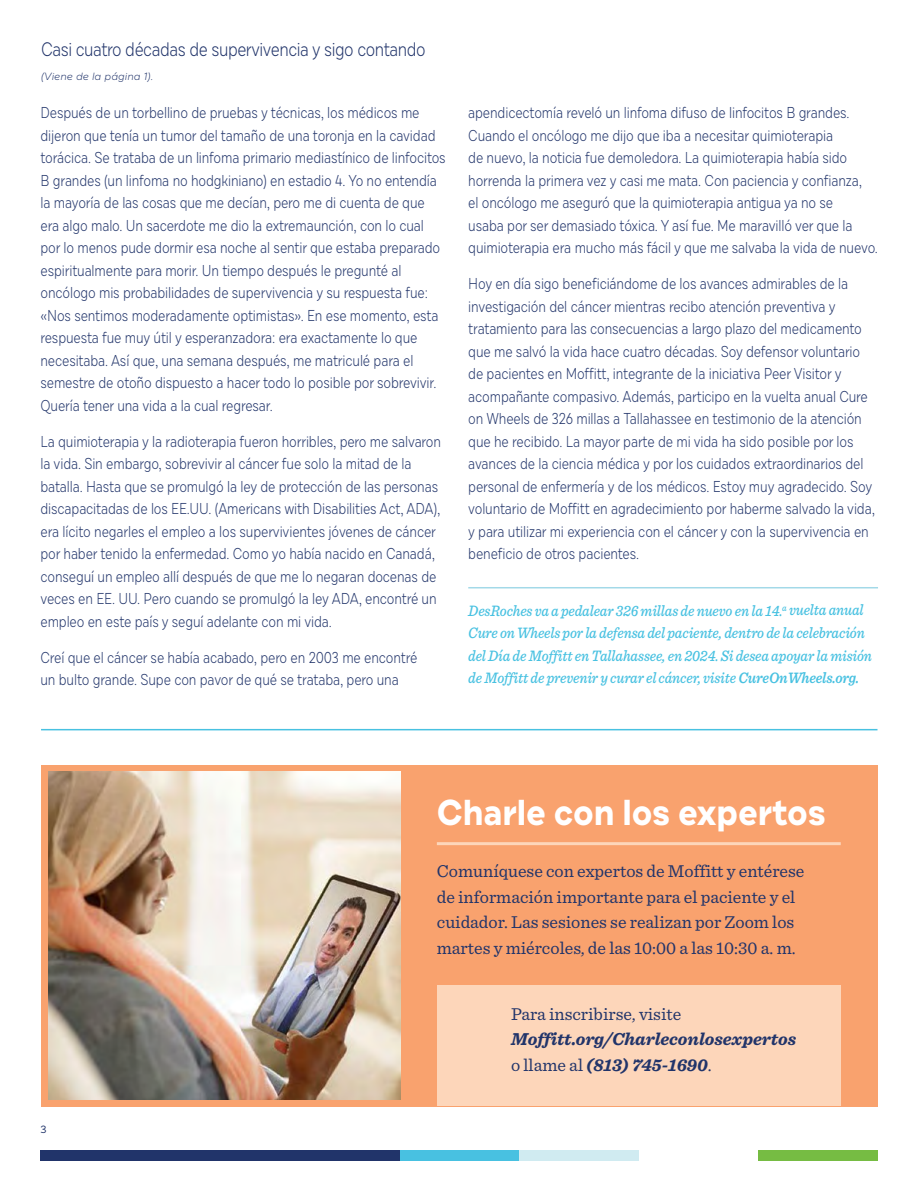
<style>
.page{position:relative;width:918px;height:1188px;background:#fff}
.page>*{position:absolute;margin:0;border:0;box-sizing:border-box;transform-origin:0 0}
.t1{font:700 36px "Draft A";letter-spacing:-.005em;color:#fff;scale:.9 1}
.t2{font:300 19.5px "Draft D";letter-spacing:-.025em;color:#21346a;scale:.9 1}
.t3{font:18px/25.5px "Sentinel";color:#21346a}
.t4{font:italic 700 18px/25.5px "Sentinel";color:#21346a}
.t5{font:300 15.75px/22.5px "Draft D";letter-spacing:-.01em;color:#21346a;scale:.9 1}
.t6{font:italic 500 15.75px/22.5px "Sentinel";letter-spacing:-.01em;color:#48c1e1;scale:.9 1}
.t7{font:italic 300 10.5px "Draft A";color:#21346a}
.t8{font:10.5px "Draft A";color:#21346a}
.s1{font-weight:600}
.s2{font-weight:400;font-style:normal}
</style>
<div class="page">
<div style="left:758px;top:1150px;width:120px;height:11px;background:#76bc43"></div>
<div style="left:519px;top:1150px;width:120px;height:11px;background:#d0ebf1"></div>
<div style="left:399px;top:1150px;width:120px;height:11px;background:#48c1e1"></div>
<div style="left:40px;top:1150px;width:360px;height:11px;background:#21346a"></div>
<hr style="left:41px;top:729px;width:837px;height:1px;background:#48c1e1">
<hr style="left:468px;top:587px;width:410px;height:1px;background:#a3d9e8">
<div style="left:41px;top:765px;width:837px;height:341px;background:#f9a26e"></div>
<div style="left:437px;top:985px;width:404px;height:121px;background:#fdd6ba"></div>
<img style="left:48px;top:772px;width:352px;height:328px">
<hr style="left:437px;top:842px;width:404px;height:3px;background:#fdd6ba">
<p class="t2" style="left:41px;top:37px;width:429px">Casi cuatro décadas de supervivencia y sigo contando</p>
<p class="t7" style="left:41px;top:70px;width:114px">(Viene de la página 1).</p>
<p class="t5" style="left:40px;top:103px;width:452px">Después de un torbellino de pruebas y técnicas, los médicos me dijeron que tenía un tumor del tamaño de una toronja en la cavidad torácica. Se trataba de un linfoma primario mediastínico de linfocitos B grandes (un linfoma no hodgkiniano) en estadio 4. Yo no entendía la mayoría de las cosas que me decían, pero me di cuenta de que era algo malo. Un sacerdote me dio la extremaunción, con lo cual por lo menos pude dormir esa noche al sentir que estaba preparado espiritualmente para morir. Un tiempo después le pregunté al oncólogo mis probabilidades de supervivencia y su respuesta fue: «Nos sentimos moderadamente optimistas». En ese momento, esta respuesta fue muy útil y esperanzadora: era exactamente lo que necesitaba. Así que, una semana después, me matriculé para el semestre de otoño dispuesto a hacer todo lo posible por sobrevivir.<br>Quería tener una vida a la cual regresar.</p>
<p class="t5" style="left:40px;top:432px;width:447px">La quimioterapia y la radioterapia fueron horribles, pero me salvaron la vida. Sin embargo, sobrevivir al cáncer fue solo la mitad de la batalla. Hasta que se promulgó la ley de protección de las personas discapacitadas de los EE.UU. (Americans with Disabilities Act, ADA), era lícito negarles el empleo a los supervivientes jóvenes de cáncer por haber tenido la enfermedad. Como yo había nacido en Canadá, conseguí un empleo allí después de que me lo negaran docenas de veces en EE. UU. Pero cuando se promulgó la ley ADA, encontré un empleo en este país y seguí adelante con mi vida.</p>
<p class="t5" style="left:40px;top:648px;width:420px">Creí que el cáncer se había acabado, pero en 2003 me encontré un bulto grande. Supe con pavor de qué se trataba, pero una</p>
<p class="t5" style="left:468px;top:103px;width:457px">apendicectomía reveló un linfoma difuso de linfocitos B grandes.<br>Cuando el oncólogo me dijo que iba a necesitar quimioterapia<br>de nuevo, la noticia fue demoledora. La quimioterapia había sido horrenda la primera vez y casi me mata. Con paciencia y confianza,<br>el oncólogo me aseguró que la quimioterapia antigua ya no se<br>usaba por ser demasiado tóxica. Y así fue. Me maravilló ver que la quimioterapia era mucho más fácil y que me salvaba la vida de nuevo.</p>
<p class="t5" style="left:468px;top:274px;width:453px">Hoy en día sigo beneficiándome de los avances admirables de la investigación del cáncer mientras recibo atención preventiva y tratamiento para las consecuencias a largo plazo del medicamento que me salvó la vida hace cuatro décadas. Soy defensor voluntario de pacientes en Moffitt, integrante de la iniciativa Peer Visitor y acompañante compasivo. Además, participo en la vuelta anual Cure on Wheels de 326 millas a Tallahassee en testimonio de la atención que he recibido. La mayor parte de mi vida ha sido posible por los avances de la ciencia médica y por los cuidados extraordinarios del personal de enfermería y de los médicos. Estoy muy agradecido. Soy voluntario de Moffitt en agradecimiento por haberme salvado la vida, y para utilizar mi experiencia con el cáncer y con la supervivencia en beneficio de otros pacientes.</p>
<p class="t6" style="left:468px;top:598px;width:450px">DesRoches va a pedalear 326 millas de nuevo en la 14.<sup>a</sup> vuelta anual Cure on Wheels por la defensa del paciente, dentro de la celebración del Día de Moffitt en Tallahassee, en 2024. Si desea apoyar la misión de Moffitt de prevenir y curar el cáncer, visite <span class="s1">CureOnWheels.org.</span></p>
<h1 class="t1" style="left:437px;top:791px;width:434px">Charle con los expertos</h1>
<p class="t3" style="left:437px;top:857px;width:369px">Comuníquese con expertos de Moffitt y entérese de información importante para el paciente y el cuidador. Las sesiones se realizan por Zoom los martes y miércoles, de las 10:00 a las 10:30 a. m.</p>
<p class="t8" style="left:40px;top:1123px;width:8px">3</p>
<p class="t3" style="left:511px;top:1000px;width:172px">Para inscribirse, visite</p>
<p class="t4" style="left:511px;top:1026px;width:287px">Moffitt.org/Charleconlosexpertos <span class="s2">o llame al</span> (813) 745-1690<span class="s2">.</span></p>
</div>
